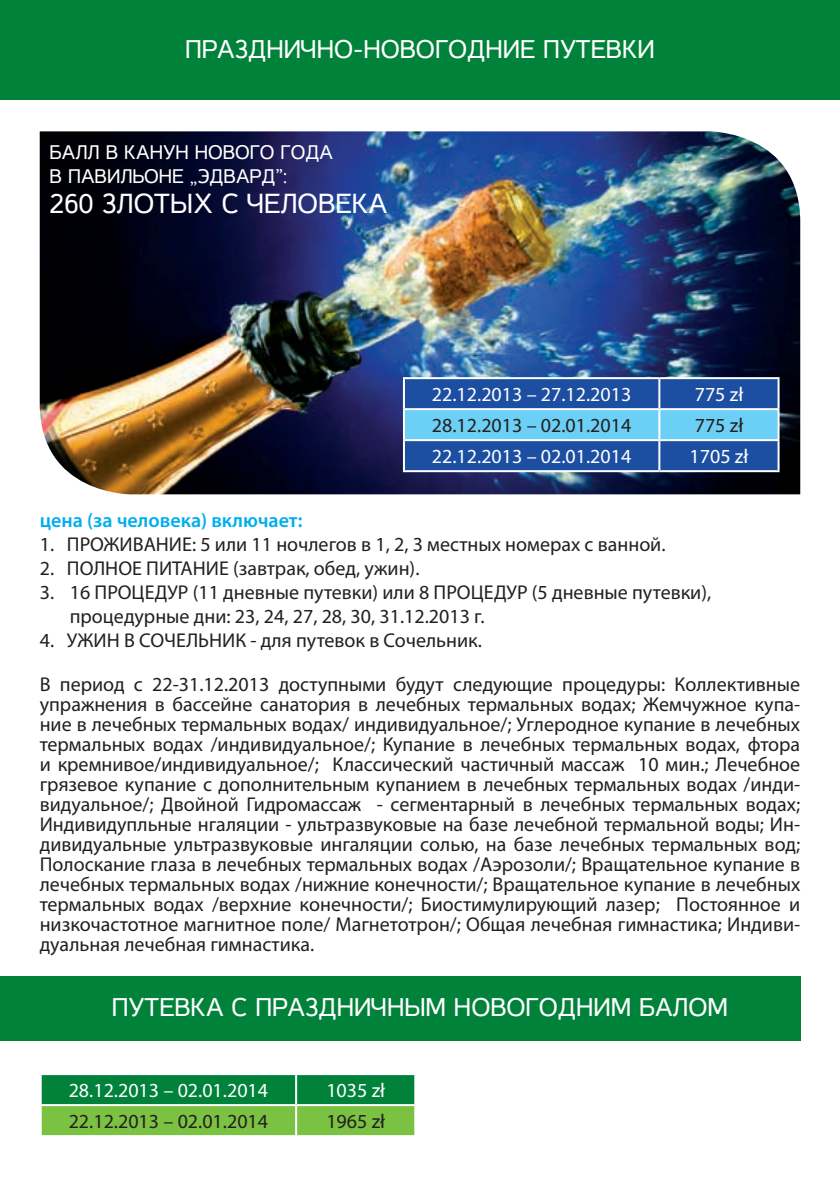
<style>
.page{position:relative;width:840px;height:1191px;background:#fff}
.page>*{position:absolute;margin:0;border:0;box-sizing:border-box;transform-origin:0 0}
.t1{font:28px "Casper";color:#fff}
.t2{font:26px "Casper";color:#fff}
.t3{font:20px/20px "Myriad Pro";color:#231f20}
.t4{font:20px "Myriad Pro";color:#fff}
.t5{font:20px "Casper";color:#fff}
.t6{font:600 20px "Myriad Pro";color:#00aeef}
</style>
<div class="page">
<img style="left:40px;top:131px;width:759px;height:363px">
<div style="left:0;top:0;width:839px;height:99px;background:#00823a"></div>
<svg style="left:405px;top:379px;width:372px;height:91px;background:#377abe"></svg>
<hr style="left:403px;top:377px;width:256px;height:2px;background:#fff">
<hr style="left:403px;top:379px;width:2px;height:29px;background:#fff">
<hr style="left:659px;top:377px;width:120px;height:2px;background:#fff">
<hr style="left:658px;top:379px;width:2px;height:29px;background:#fff">
<hr style="left:777px;top:379px;width:2px;height:29px;background:#fff">
<hr style="left:403px;top:408px;width:256px;height:2px;background:#fff">
<hr style="left:403px;top:410px;width:2px;height:29px;background:#fff">
<hr style="left:659px;top:408px;width:120px;height:2px;background:#fff">
<hr style="left:658px;top:410px;width:2px;height:29px;background:#fff">
<hr style="left:777px;top:410px;width:2px;height:29px;background:#fff">
<hr style="left:403px;top:439px;width:256px;height:2px;background:#fff">
<hr style="left:403px;top:441px;width:2px;height:29px;background:#fff">
<hr style="left:659px;top:439px;width:120px;height:2px;background:#fff">
<hr style="left:658px;top:441px;width:2px;height:29px;background:#fff">
<hr style="left:777px;top:441px;width:2px;height:29px;background:#fff">
<hr style="left:403px;top:470px;width:256px;height:2px;background:#fff">
<hr style="left:659px;top:470px;width:120px;height:2px;background:#fff">
<svg style="left:42px;top:1075px;width:372px;height:60px;background:#3ea13e"></svg>
<hr style="left:295px;top:1075px;width:2px;height:29px;background:#fff">
<hr style="left:40px;top:1104px;width:256px;height:2px;background:#fff">
<hr style="left:296px;top:1104px;width:120px;height:2px;background:#fff">
<hr style="left:295px;top:1106px;width:2px;height:29px;background:#fff">
<div style="left:0;top:976px;width:799px;height:64px;background:#00823a"></div>
<h2 class="t2" style="left:185px;top:35px;width:471px">Празднично-новогодние путевки</h2>
<p class="t5" style="left:50px;top:141px;width:88px">БАЛЛ ВКАНУН</p>
<p class="t5" style="left:195px;top:141px;width:14px">НОВОГО</p>
<p class="t5" style="left:280px;top:141px;width:14px">ГОДА</p>
<p class="t5" style="left:50px;top:165px;width:45px">В ПАВИ</p>
<p class="t5" style="left:120px;top:165px;width:26px">ЛЬОНЕ</p>
<p class="t5" style="left:190px;top:165px;width:34px">„ЭДВАРД</p>
<p class="t5" style="left:275px;top:165px;width:13px">”:</p>
<h1 class="t1" style="left:50px;top:188px;width:105px">260 ЗЛОТЫХ</h1>
<h1 class="t1" style="left:222px;top:188px;width:95px">СЧЕЛОВЕКА</h1>
<p class="t4" style="left:431px;top:382px;width:201px">22.12.2013 – 27.12.2013</p>
<p class="t4" style="left:694px;top:382px;width:50px">775 zł</p>
<p class="t3" style="left:431px;top:415px;width:201px">28.12.2013 – 02.01.2014</p>
<p class="t3" style="left:694px;top:415px;width:50px">775 zł</p>
<p class="t4" style="left:431px;top:444px;width:201px">22.12.2013 – 02.01.2014</p>
<p class="t4" style="left:689px;top:444px;width:60px">1705 zł</p>
<p class="t6" style="left:40px;top:507px;width:264px">цена (за человека) включает:</p>
<p class="t3" style="left:40px;top:534px;width:627px">1. ПРОЖИВАНИЕ: 5 или 11 ночлегов в 1, 2, 3 местных номерах с ванной.</p>
<p class="t3" style="left:40px;top:558px;width:381px">2. ПОЛНОЕ ПИТАНИЕ (завтрак, обед, ужин).</p>
<p class="t3" style="left:70px;top:580px;width:642px;line-height:24px;text-indent:-30px">3. 16 ПРОЦЕДУР (11 дневные путевки) или 8 ПРОЦЕДУР (5 дневные путевки), процедурные дни: 23, 24, 27, 28, 30, 31.12.2013 г.</p>
<p class="t3" style="left:40px;top:630px;width:443px">4. УЖИН В СОЧЕЛЬНИК - для путевок в Сочельник.</p>
<p class="t3" style="left:40px;top:674px;width:761px;text-align:justify">В период с 22-31.12.2013 доступными будут следующие процедуры: Коллективные упражнения в бассейне санатория в лечебных термальных водах; Жемчужное купа&shy;ние в лечебных термальных водах/ индивидуальное/; Углеродное купание в лечебных термальных водах /индивидуальное/; Купание в лечебных термальных водах, фтора и кремнивое/индивидуальное/; Классический частичный массаж 10 мин.; Лечебное грязевое купание с дополнительным купанием в лечебных термальных водах /инди&shy;видуальное/; Двойной Гидромассаж - сегментарный в лечебных термальных водах; Индивидупльные нгаляции - ультразвуковые на базе лечебной термальной воды; Ин&shy;дивидуальные ультразвуковые ингаляции солью, на базе лечебных термальных вод; Полоскание глаза в лечебных термальных водах /Аэрозоли/; Вращательное купание в лечебных термальных водах /нижние конечности/; Вращательное купание в лечебных термальных водах /верхние конечности/; Биостимулирующий лазер; Постоянное и низкочастотное магнитное поле/ Магнетотрон/; Общая лечебная гимнастика; Индиви&shy;дуальная лечебная гимнастика.</p>
<h2 class="t2" style="left:112px;top:992px;width:34px">ПУТЕВКА</h2>
<h2 class="t2" style="left:231px;top:992px;width:59px">С ПРАЗДНИЧНЫМ</h2>
<h2 class="t2" style="left:453px;top:992px;width:19px">НОВОГОДНИМ</h2>
<h2 class="t2" style="left:639px;top:992px;width:69px">БАЛОМ</h2>
<p class="t4" style="left:69px;top:1078px;width:201px">28.12.2013 – 02.01.2014</p>
<p class="t4" style="left:326px;top:1078px;width:60px">1035 zł</p>
<p class="t3" style="left:69px;top:1111px;width:201px">22.12.2013 – 02.01.2014</p>
<p class="t3" style="left:326px;top:1111px;width:60px">1965 zł</p>
</div>
